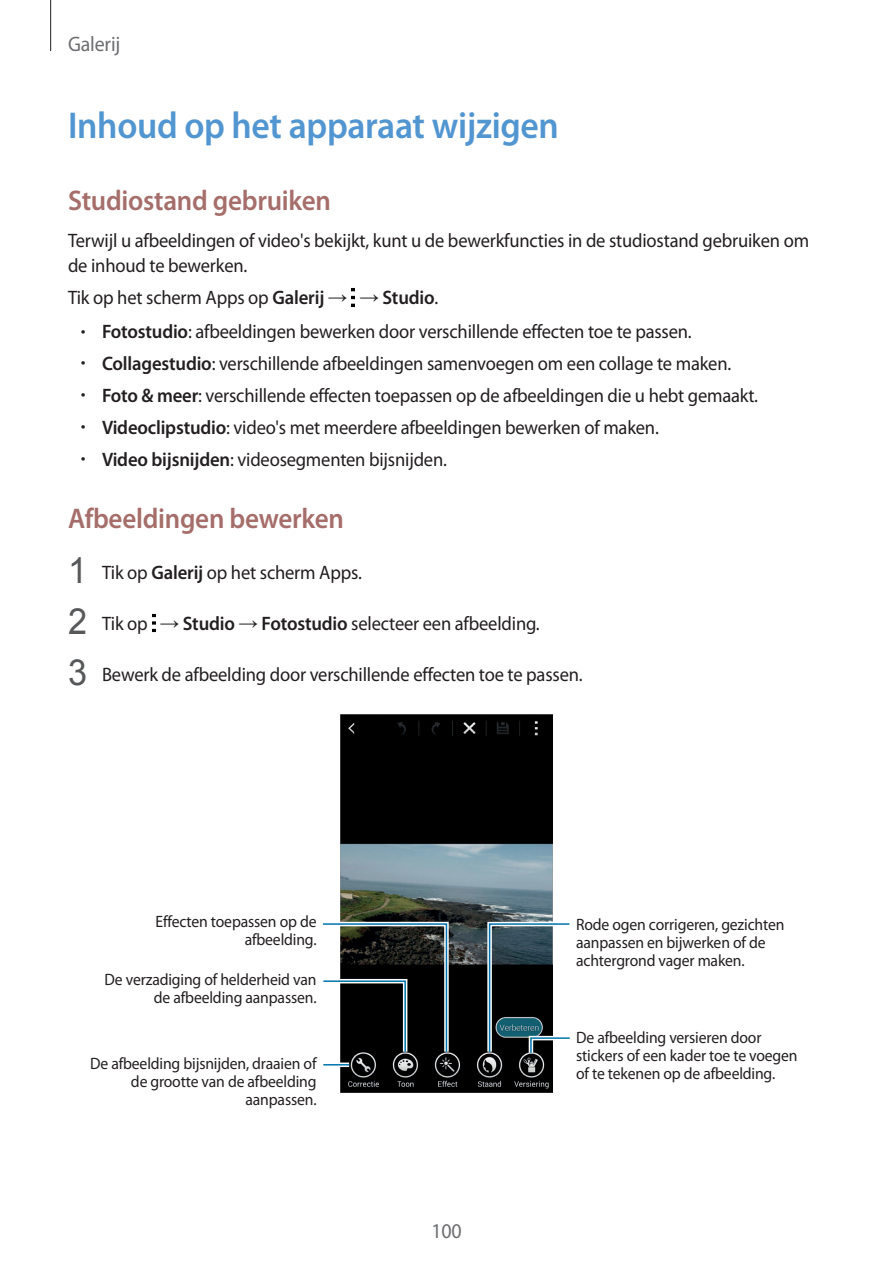
<style>
.page{position:relative;width:893px;height:1263px;background:#fff}
.page>*{position:absolute;margin:0;border:0;box-sizing:border-box;transform-origin:0 0}
.t1{font:600 37.5px "Myriad Pro";letter-spacing:-.01em;color:#5296d1;scale:.95 1}
.t2{font:600 28.5px "Myriad Pro";letter-spacing:-.01em;color:#a66e6a;scale:.95 1}
.t3{font:21px "Myriad Pro";letter-spacing:-.01em;color:#6c6d70;scale:.95 1}
.t4{font:19.5px/25.5px "Myriad Pro";letter-spacing:-.01em;color:#231f20;scale:.95 1}
.t5{font:16.5px/18px "Myriad Pro";letter-spacing:-.01em;color:#231f20;text-align:right;scale:.95 1}
.s1{font-weight:600}
.s2{font-family:"Arial"}
.s3{font-weight:300}
.s4{font-family:"Arial";font-size:36px;color:#57585a}
</style>
<div class="page">
<hr style="left:50px;top:0;width:1px;height:51px;background:#231f20">
<img style="left:351px;top:288px;width:4px;height:19px">
<img style="left:152px;top:614px;width:4px;height:19px">
<img style="left:340px;top:715px;width:213px;height:377px">
<svg style="left:485px;top:919px;width:85px;height:138px"></svg>
<svg style="left:323px;top:1062px;width:26px;height:5px"></svg>
<svg style="left:323px;top:1064px;width:26px;height:1px"></svg>
<svg style="left:323px;top:919px;width:128px;height:137px"></svg>
<p class="t3" style="left:68px;top:31px;width:57px">Galerij</p>
<h1 class="t1" style="left:68px;top:101px;width:518px">Inhoud op het apparaat wijzigen</h1>
<h2 class="t2" style="left:68px;top:183px;width:278px">Studiostand gebruiken</h2>
<p class="t4" style="left:68px;top:227px;width:782px">Terwijl u afbeeldingen of video's bekijkt, kunt u de bewerkfuncties in de studiostand gebruiken om de inhoud te bewerken.</p>
<p class="t4" style="left:68px;top:284px;width:391px">Tik op het scherm Apps op <span class="s1">Galerij</span> <span class="s2">→ →</span> <span class="s1">Studio</span>.</p>
<p class="t4" style="left:81px;top:318px;width:645px"><span class="s3">•</span> <span class="s1">Fotostudio</span>: afbeeldingen bewerken door verschillende effecten toe te passen.</p>
<p class="t4" style="left:81px;top:350px;width:686px"><span class="s3">•</span> <span class="s1">Collagestudio</span>: verschillende afbeeldingen samenvoegen om een collage te maken.</p>
<p class="t4" style="left:81px;top:382px;width:714px"><span class="s3">•</span> <span class="s1">Foto &amp; meer</span>: verschillende effecten toepassen op de afbeeldingen die u hebt gemaakt.</p>
<p class="t4" style="left:81px;top:414px;width:610px"><span class="s3">•</span> <span class="s1">Videoclipstudio</span>: video's met meerdere afbeeldingen bewerken of maken.</p>
<p class="t4" style="left:81px;top:446px;width:387px"><span class="s3">•</span> <span class="s1">Video bijsnijden</span>: videosegmenten bijsnijden.</p>
<h2 class="t2" style="left:68px;top:500px;width:292px">Afbeeldingen bewerken</h2>
<p class="t4" style="left:68px;top:559px;width:311px"><span class="s4">1</span> Tik op <span class="s1">Galerij</span> op het scherm Apps.</p>
<p class="t4" style="left:68px;top:610px;width:498px"><span class="s4">2</span> Tik op <span class="s2">→</span> <span class="s1">Studio</span> <span class="s2">→</span> <span class="s1">Fotostudio</span> selecteer een afbeelding.</p>
<p class="t4" style="left:68px;top:661px;width:543px"><span class="s4">3</span> Bewerk de afbeelding door verschillende effecten toe te passen.</p>
<p class="t5" style="left:156px;top:912px;width:171px">Effecten toepassen op de afbeelding.</p>
<p class="t5" style="left:105px;top:970px;width:225px">De verzadiging of helderheid van de afbeelding aanpassen.</p>
<p class="t5" style="left:90px;top:1054px;width:240px">De afbeelding bijsnijden, draaien of de grootte van de afbeelding aanpassen.</p>
<p class="t3" style="left:431px;top:1218px;width:33px">100</p>
<p class="t5" style="left:576px;top:915px;width:221px;text-align:left">Rode ogen corrigeren, gezichten aanpassen en bijwerken of de achtergrond vager maken.</p>
<p class="t5" style="left:576px;top:1028px;width:235px;text-align:left">De afbeelding versieren door stickers of een kader toe te voegen of te tekenen op de afbeelding.</p>
</div>
